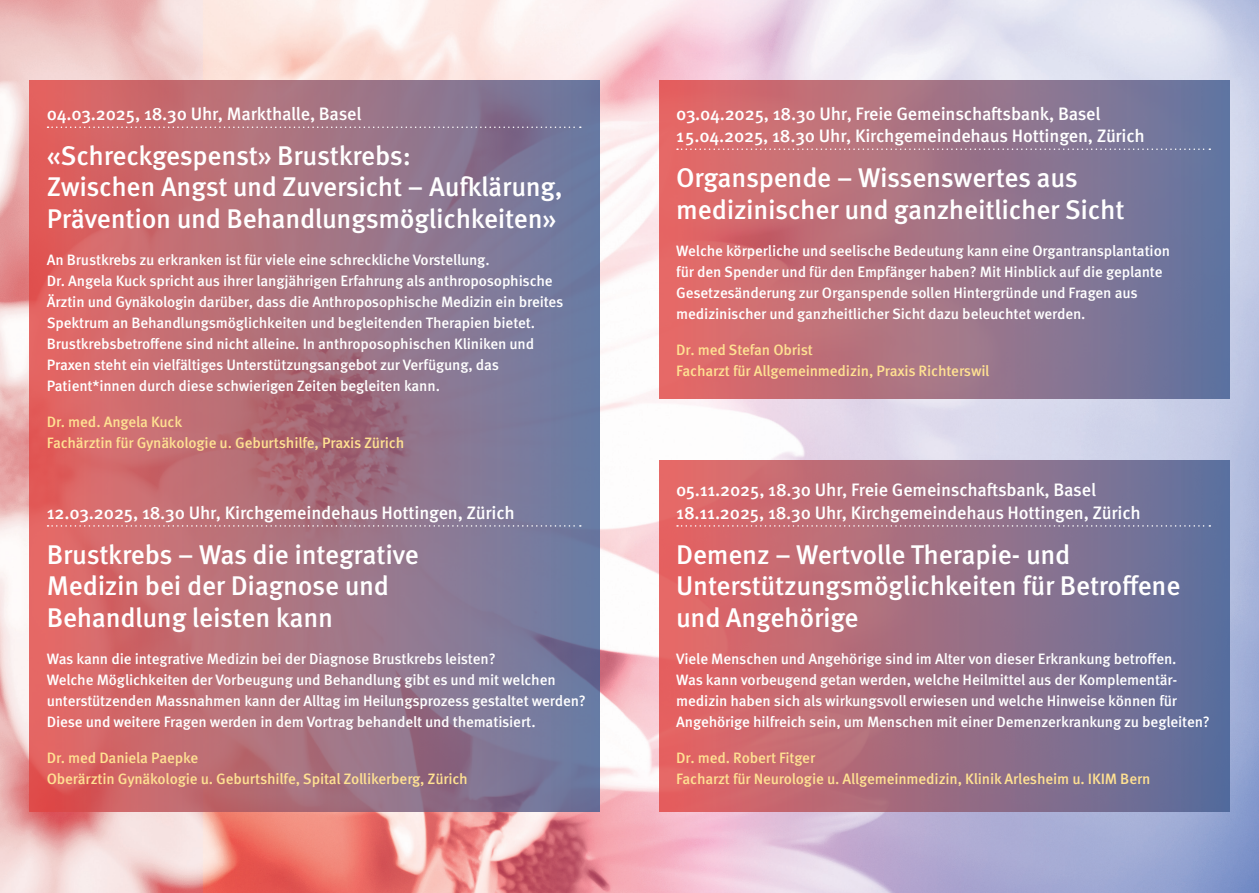
<style>
.page{position:relative;width:1259px;height:893px;background:#fff}
.page>*{position:absolute;margin:0;border:0;box-sizing:border-box;transform-origin:0 0}
.t1{font:500 27px/31.5px "Meta Pro";letter-spacing:-.01em;color:#fff}
.t2{font:500 18px/22.5px "Meta Pro";letter-spacing:-.01em;color:#fff}
.t3{font:500 15px/21px "Meta Pro";letter-spacing:-.01em;color:#fff}
.t4{font:500 15px/21px "Meta Pro";letter-spacing:-.01em;color:#ffe192}
</style>
<div class="page">
<img style="left:0;top:0;width:1259px;height:893px">
<svg style="left:30px;top:81px;width:570px;height:730px;background:#a67080"></svg>
<div style="left:659px;top:81px;width:570px;height:318px;background:linear-gradient(to right,#e76c67,#6078a4)"></div>
<div style="left:659px;top:460px;width:570px;height:351px;background:linear-gradient(to right,#e66864,#5873a1)"></div>
<svg style="left:48px;top:126px;width:533px;height:2px"></svg>
<svg style="left:677px;top:148px;width:533px;height:2px"></svg>
<svg style="left:48px;top:525px;width:533px;height:2px"></svg>
<svg style="left:677px;top:525px;width:533px;height:2px"></svg>
<p class="t2" style="left:47px;top:101px;width:316px">04.03.2025, 18.30 Uhr, Markthalle, Basel</p>
<h1 class="t1" style="left:47px;top:138px;width:517px">«Schreckgespenst» Brustkrebs:<br>Zwischen Angst und Zuversicht – Aufklärung,<br>Prävention und Behandlungsmöglichkeiten»</h1>
<p class="t3" style="left:47px;top:248px;width:518px">An Brustkrebs zu erkranken ist für viele eine schreckliche Vorstellung.<br>Dr. Angela Kuck spricht aus ihrer langjährigen Erfahrung als anthroposophische Ärztin und Gynäkologin darüber, dass die Anthroposophische Medizin ein breites Spektrum an Behandlungsmöglichkeiten und begleitenden Therapien bietet.<br>Brustkrebsbetroffene sind nicht alleine. In anthroposophischen Kliniken und Praxen steht ein vielfältiges Unterstützungsangebot zur Verfügung, das Patient*innen durch diese schwierigen Zeiten begleiten kann.</p>
<p class="t4" style="left:47px;top:410px;width:359px">Dr. med. Angela Kuck<br>Fachärztin für Gynäkologie u. Geburtshilfe, Praxis Zürich</p>
<p class="t2" style="left:47px;top:500px;width:469px">12.03.2025, 18.30 Uhr, Kirchgemeindehaus Hottingen, Zürich</p>
<h1 class="t1" style="left:47px;top:537px;width:374px">Brustkrebs – Was die integrative<br>Medizin bei der Diagnose und<br>Behandlung leisten kann</h1>
<p class="t3" style="left:47px;top:647px;width:541px">Was kann die integrative Medizin bei der Diagnose Brustkrebs leisten?<br>Welche Möglichkeiten der Vorbeugung und Behandlung gibt es und mit welchen unterstützenden Massnahmen kann der Alltag im Heilungsprozess gestaltet werden?<br>Diese und weitere Fragen werden in dem Vortrag behandelt und thematisiert.</p>
<p class="t4" style="left:47px;top:746px;width:422px">Dr. med Daniela Paepke<br>Oberärztin Gynäkologie u. Geburtshilfe, Spital Zollikerberg, Zürich</p>
<p class="t2" style="left:676px;top:101px;width:470px">03.04.2025, 18.30 Uhr, Freie Gemeinschaftsbank, Basel<br>15.04.2025, 18.30 Uhr, Kirchgemeindehaus Hottingen, Zürich</p>
<h1 class="t1" style="left:676px;top:160px;width:450px">Organspende – Wissenswertes aus medizinischer und ganzheitlicher Sicht</h1>
<p class="t3" style="left:676px;top:239px;width:495px">Welche körperliche und seelische Bedeutung kann eine Organtransplantation für den Spender und für den Empfänger haben? Mit Hinblick auf die geplante Gesetzesänderung zur Organspende sollen Hintergründe und Fragen aus medizinischer und ganzheitlicher Sicht dazu beleuchtet werden.</p>
<p class="t4" style="left:676px;top:338px;width:315px">Dr. med Stefan Obrist<br>Facharzt für Allgemeinmedizin, Praxis Richterswil</p>
<p class="t2" style="left:676px;top:478px;width:466px">05.11.2025, 18.30 Uhr, Freie Gemeinschaftsbank, Basel<br>18.11.2025, 18.30 Uhr, Kirchgemeindehaus Hottingen, Zürich</p>
<h1 class="t1" style="left:676px;top:537px;width:506px">Demenz – Wertvolle Therapie- und<br>Unterstützungsmöglichkeiten für Betroffene und Angehörige</h1>
<p class="t3" style="left:676px;top:648px;width:535px">Viele Menschen und Angehörige sind im Alter von dieser Erkrankung betroffen.<br>Was kann vorbeugend getan werden, welche Heilmittel aus der Komplementär&shy;medizin haben sich als wirkungsvoll erwiesen und welche Hinweise können für Angehörige hilfreich sein, um Menschen mit einer Demenzerkrankung zu begleiten?</p>
<p class="t4" style="left:676px;top:747px;width:476px">Dr. med. Robert Fitger<br>Facharzt für Neurologie u. Allgemeinmedizin, Klinik Arlesheim u. IKIM Bern</p>
</div>
